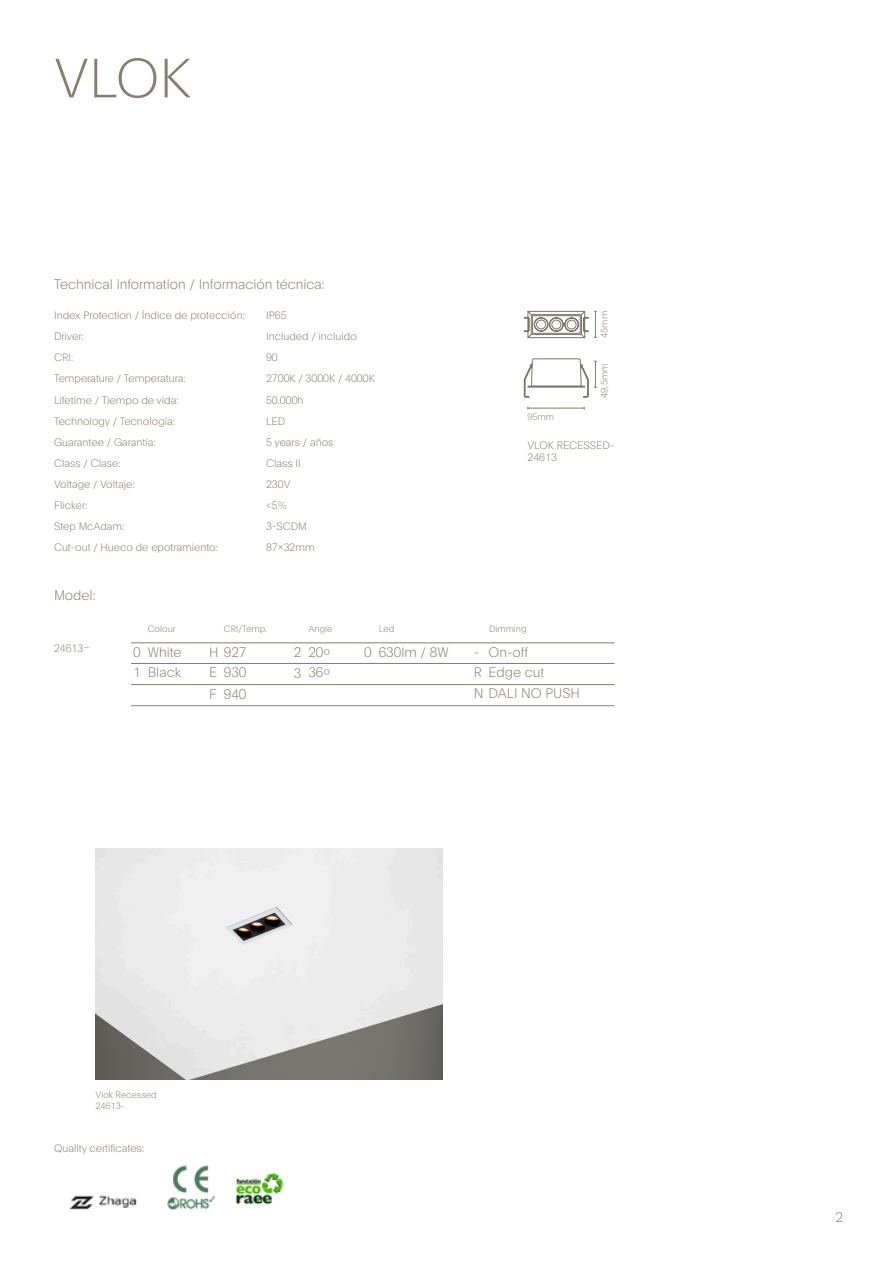
<style>
.page{position:relative;width:893px;height:1263px;background:#fff}
.page>*{position:absolute;margin:0;border:0;box-sizing:border-box;transform-origin:0 0}
.t1{font:200 54px "Plain";color:#877d70}
.t2{font:200 13.5px "Plain";color:#877d70}
.descripción_producto{font:200 10.5px "Plain";color:#877d70}
.t3{font:200 9px "Plain";color:#877d70}
</style>
<div class="page">
<img style="left:69px;top:1165px;width:215px;height:46px">
<img style="left:96px;top:849px;width:346px;height:231px">
<hr style="left:131px;top:642px;width:483px;height:1px;background:#877d70">
<hr style="left:131px;top:663px;width:483px;height:1px;background:#877d70">
<hr style="left:131px;top:684px;width:483px;height:1px;background:#877d70">
<hr style="left:131px;top:705px;width:483px;height:1px;background:#877d70">
<hr style="left:528px;top:408px;width:56px;height:1px;background:#877d70">
<svg style="left:524px;top:310px;width:73px;height:88px"></svg>
<p class="t1" style="left:54px;top:39px;width:138px">VLOK</p>
<p class="t2" style="left:54px;top:275px;width:272px">Technical information / Información técnica:</p>
<p class="descripción_producto" style="left:54px;top:308px;width:192px">Index Protection / Índice de protección:</p>
<p class="descripción_producto" style="left:54px;top:329px;width:31px">Driver:</p>
<p class="descripción_producto" style="left:54px;top:350px;width:21px">CRI:</p>
<p class="descripción_producto" style="left:54px;top:371px;width:133px">Temperature / Temperatura:</p>
<p class="descripción_producto" style="left:54px;top:392px;width:126px">Lifetime / Tiempo de vida:</p>
<p class="descripción_producto" style="left:54px;top:413px;width:122px">Technology / Tecnología:</p>
<p class="descripción_producto" style="left:54px;top:434px;width:103px">Guarantee / Garantía:</p>
<p class="descripción_producto" style="left:54px;top:455px;width:68px">Class / Clase:</p>
<p class="descripción_producto" style="left:54px;top:476px;width:82px">Voltage / Voltaje:</p>
<p class="descripción_producto" style="left:54px;top:497px;width:35px">Flicker:</p>
<p class="descripción_producto" style="left:54px;top:518px;width:72px">Step McAdam:</p>
<p class="descripción_producto" style="left:54px;top:539px;width:165px">Cut-out / Hueco de epotramiento:</p>
<p class="descripción_producto" style="left:266px;top:308px;width:22px">IP65</p>
<p class="descripción_producto" style="left:266px;top:329px;width:92px">Included / incluido</p>
<p class="descripción_producto" style="left:266px;top:350px;width:13px">90</p>
<p class="descripción_producto" style="left:266px;top:371px;width:110px">2700K / 3000K / 4000K</p>
<p class="descripción_producto" style="left:266px;top:392px;width:39px">50.000h</p>
<p class="descripción_producto" style="left:266px;top:413px;width:21px">LED</p>
<p class="descripción_producto" style="left:266px;top:434px;width:69px">5 years / años</p>
<p class="descripción_producto" style="left:266px;top:455px;width:36px">Class II</p>
<p class="descripción_producto" style="left:266px;top:476px;width:26px">230V</p>
<p class="descripción_producto" style="left:266px;top:497px;width:22px">&lt;5%</p>
<p class="descripción_producto" style="left:266px;top:518px;width:42px">3-SCDM</p>
<p class="descripción_producto" style="left:266px;top:539px;width:50px">87x32mm</p>
<p class="t2" style="left:54px;top:585px;width:43px">Model:</p>
<p class="t3" style="left:598px;top:338px;width:28px;rotate:-90deg">45mm</p>
<p class="t3" style="left:527px;top:410px;width:28px">95mm</p>
<p class="t3" style="left:598px;top:398px;width:35px;rotate:-90deg">49,5mm</p>
<p class="descripción_producto" style="left:527px;top:438px;width:88px">VLOK RECESSED-</p>
<p class="descripción_producto" style="left:527px;top:450px;width:31px">24613</p>
<p class="descripción_producto" style="left:54px;top:640px;width:37px">24613–</p>
<p class="t3" style="left:148px;top:622px;width:29px">Colour</p>
<p class="t3" style="left:224px;top:622px;width:45px">CRI/Temp.</p>
<p class="t3" style="left:308px;top:622px;width:26px">Angle</p>
<p class="t3" style="left:379px;top:622px;width:17px">Led</p>
<p class="t3" style="left:489px;top:622px;width:39px">Dimming</p>
<p class="t2" style="left:133px;top:642px;width:9px">0</p>
<p class="t2" style="left:133px;top:663px;width:9px">1</p>
<p class="t2" style="left:148px;top:642px;width:35px">White</p>
<p class="t2" style="left:148px;top:663px;width:35px">Black</p>
<p class="t2" style="left:209px;top:642px;width:39px">H 927</p>
<p class="t2" style="left:294px;top:642px;width:9px">2</p>
<p class="t2" style="left:308px;top:642px;width:23px">20º</p>
<p class="t2" style="left:364px;top:642px;width:9px">0</p>
<p class="t2" style="left:379px;top:642px;width:72px">630lm / 8W</p>
<p class="t2" style="left:474px;top:642px;width:7px">-</p>
<p class="t2" style="left:488px;top:642px;width:41px">On-off</p>
<p class="t2" style="left:474px;top:663px;width:10px">R</p>
<p class="t2" style="left:474px;top:684px;width:108px">N DALI NO PUSH</p>
<p class="t2" style="left:209px;top:663px;width:10px">E</p>
<p class="t2" style="left:224px;top:663px;width:24px">930</p>
<p class="t2" style="left:488px;top:663px;width:57px">Edge cut</p>
<p class="t2" style="left:209px;top:684px;width:9px">F</p>
<p class="t2" style="left:224px;top:684px;width:24px">940</p>
<p class="t2" style="left:294px;top:663px;width:9px">3</p>
<p class="t2" style="left:308px;top:663px;width:23px">36º</p>
<p class="t3" style="left:96px;top:1088px;width:63px">Vlok Recessed</p>
<p class="t3" style="left:96px;top:1099px;width:30px">24613-</p>
<p class="descripción_producto" style="left:54px;top:1141px;width:91px">Quality certificates:</p>
<p class="t2" style="left:836px;top:1207px;width:9px">2</p>
</div>
